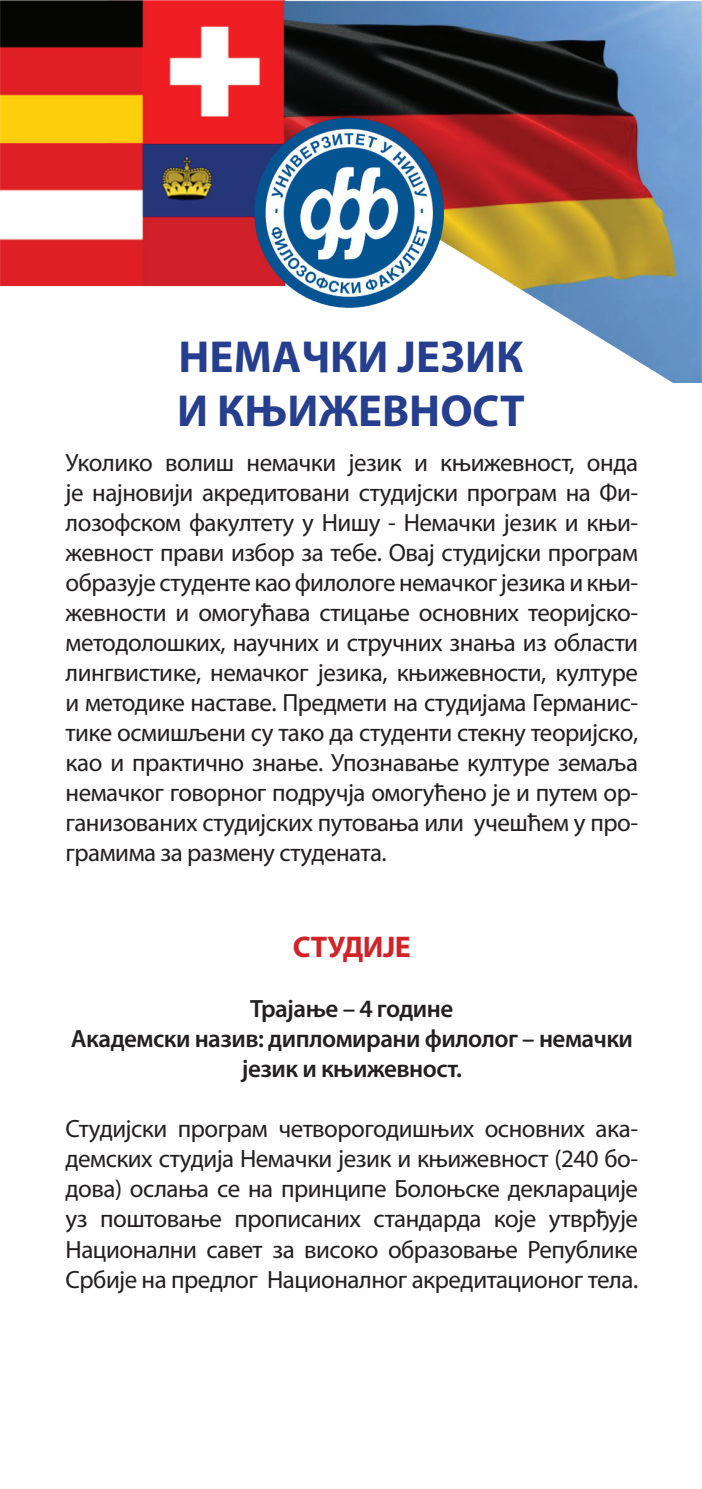
<style>
.page{position:relative;width:702px;height:1489px;background:#fff}
.page>*{position:absolute;margin:0;border:0;box-sizing:border-box;transform-origin:0 0}
.t1{font:700 45px/54px "Myriad Pro";color:#253f8e}
.t2{font:700 30px "Myriad Pro";letter-spacing:-.02em;color:#d1232a}
.t3{font:25px/30px "Myriad Pro";letter-spacing:-.02em;color:#231f20;text-align:justify}
.t4{font:600 25px/30px "Myriad Pro";letter-spacing:-.02em;color:#231f20;text-align:center}
</style>
<div class="page">
<img style="left:0;top:0;width:702px;height:383px">
<h1 class="t1" style="left:177px;top:328px;width:349px">НЕМАЧКИ ЈЕЗИК<br>И КЊИЖЕВНОСТ</h1>
<p class="t3" style="left:66px;top:447px;width:574px">Уколико волиш немачки језик и књижевност, онда је најновији акредитовани студијски програм на Фи&shy;лозофском факултету у Нишу - Немачки језик и књи&shy;жевност прави избор за тебе. Овај студијски програм образује студенте као филологе немачког језика и књи&shy;жевности и омогућава стицање основних теоријско&shy;методолошких, научних и стручних знања из области лингвистике, немачког језика, књижевности, културе и методике наставе. Предмети на студијама Германис&shy;тике осмишљени су тако да студенти стекну теоријско, као и практично знање. Упознавање културе земаља немачког говорног подручја омогућено је и путем ор&shy;ганизованих студијских путовања или учешћем у про&shy;грамима за размену студената.</p>
<p class="t2" style="left:293px;top:927px;width:119px">СТУДИЈЕ</p>
<p class="t4" style="left:71px;top:993px;width:564px">Трајање – 4 године<br>Академски назив: дипломирани филолог – немачки језик и књижевност.</p>
<p class="t3" style="left:66px;top:1113px;width:574px">Студијски програм четворогодишњих основних ака&shy;демских студија Немачки језик и књижевност (240 бо&shy;дова) ослања се на принципе Болоњске декларације уз поштовање прописаних стандарда које утврђује Национални савет за високо образовање Републике Србије на предлог Националног акредитационог тела.</p>
</div>
